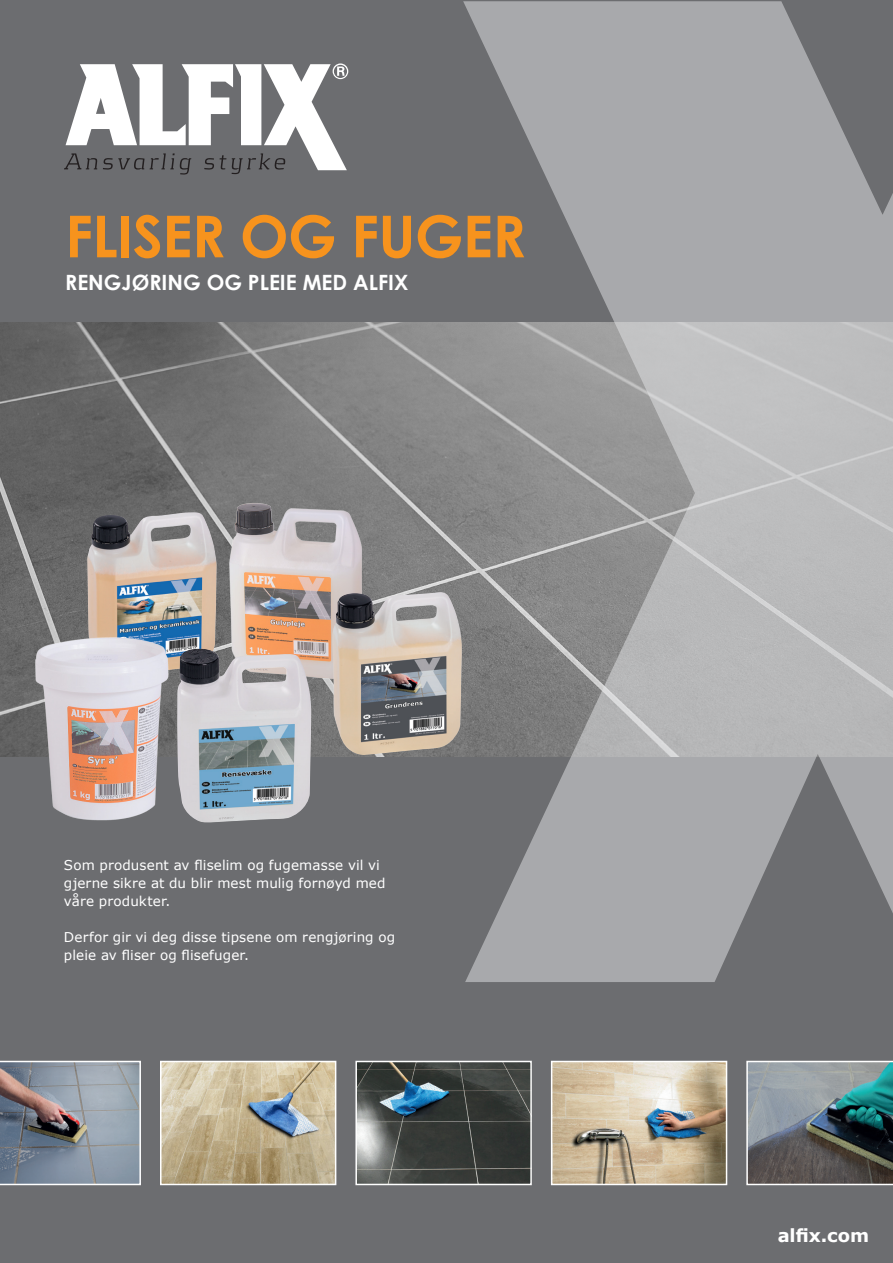
<style>
.page{position:relative;width:893px;height:1263px;background:#6c6d70}
.page>*{position:absolute;margin:0;border:0;box-sizing:border-box;transform-origin:0 0}
.t1{font:700 57.9px "Century Gothic";letter-spacing:-.01em;color:#f7931d}
.t2{font:700 21px "Century Gothic";color:#fff}
.Brødtekst{font:700 18px "Verdana";color:#fff}
.Brødtekst-2{font:13.5px/18px "Verdana";letter-spacing:.01em;color:#fff}
</style>
<div class="page">
<img style="left:0;top:322px;width:463px;height:434px">
<svg style="left:463px;top:1px;width:430px;height:1185px"></svg>
<svg style="left:0;top:1061px;width:141px;height:124px;background:#898f9a"></svg>
<img style="left:163px;top:1064px;width:170px;height:118px">
<div style="left:160px;top:1061px;width:176px;height:124px;border:2px solid #fff"></div>
<svg style="left:746px;top:1061px;width:147px;height:124px;background:#657477"></svg>
<img style="left:554px;top:1064px;width:170px;height:118px">
<div style="left:551px;top:1061px;width:176px;height:124px;border:2px solid #fff"></div>
<img style="left:358px;top:1064px;width:171px;height:118px">
<div style="left:355px;top:1061px;width:177px;height:124px;border:2px solid #fff"></div>
<svg style="left:64px;top:63px;width:284px;height:112px"></svg>
<img style="left:212px;top:490px;width:170px;height:193px">
<img style="left:87px;top:512px;width:130px;height:137px">
<img style="left:332px;top:592px;width:130px;height:163px">
<img style="left:182px;top:649px;width:130px;height:174px">
<img style="left:21px;top:622px;width:161px;height:199px">
<p class="t1" style="left:65px;top:192px;width:462px">FLISER OG FUGER</p>
<p class="t2" style="left:65px;top:267px;width:345px">RENGJØRING OG PLEIE MED ALFIX</p>
<p class="Brødtekst-2" style="left:64px;top:856px;width:323px">Som produsent av fliselim og fugemasse vil vi gjerne sikre at du blir mest mulig fornøyd med våre produkter.</p>
<p class="Brødtekst-2" style="left:64px;top:928px;width:333px">Derfor gir vi deg disse tipsene om rengjøring og pleie av fliser og flisefuger.</p>
<p class="Brødtekst" style="left:778px;top:1222px;width:93px">alfix.com</p>
</div>
